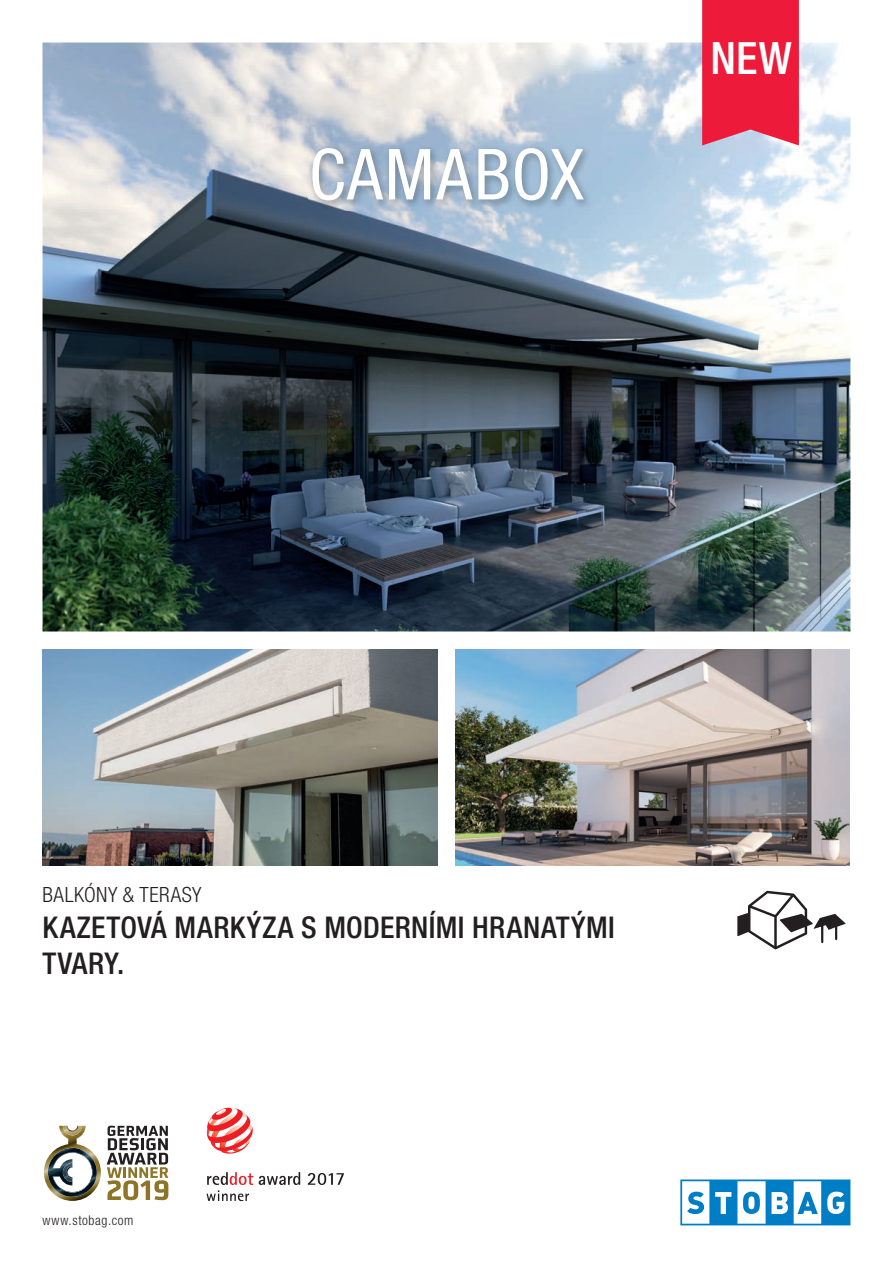
<style>
.page{position:relative;width:893px;height:1263px;background:#fff}
.page>*{position:absolute;margin:0;border:0;box-sizing:border-box;transform-origin:0 0}
.t1{font:condensed 70.5px "Helvetica Neue LT Pro";letter-spacing:.03em;color:#fff}
.t2{font:500 condensed 44.55px "Helvetica Neue LT Pro";color:#fff}
.t3{font:500 condensed 30px/36px "Helvetica Neue LT Pro";letter-spacing:.015em;color:#231f20}
.t4{font:300 condensed 21px "Helvetica Neue LT Pro";letter-spacing:.025em;color:#231f20}
.t5{font:300 condensed 13.5px "Helvetica Neue LT Pro";letter-spacing:.05em;color:#231f20}
</style>
<div class="page">
<svg style="left:680px;top:1179px;width:170px;height:46px"></svg>
<img style="left:43px;top:43px;width:807px;height:588px">
<img style="left:456px;top:649px;width:394px;height:216px">
<img style="left:43px;top:649px;width:395px;height:216px">
<img style="left:308px;top:144px;width:285px;height:66px">
<svg style="left:737px;top:891px;width:109px;height:58px"></svg>
<svg style="left:702px;top:0;width:97px;height:145px;background:#eb2443"></svg>
<svg style="left:259px;top:1172px;width:41px;height:13px"></svg>
<svg style="left:308px;top:1173px;width:36px;height:12px"></svg>
<svg style="left:207px;top:1108px;width:46px;height:45px"></svg>
<svg style="left:207px;top:1172px;width:46px;height:29px"></svg>
<img style="left:44px;top:1126px;width:57px;height:75px">
<img style="left:48px;top:1148px;width:49px;height:49px">
<img style="left:63px;top:1126px;width:19px;height:9px">
<svg style="left:66px;top:1126px;width:13px;height:6px"></svg>
<img style="left:53px;top:1152px;width:40px;height:40px">
<svg style="left:107px;top:1126px;width:61px;height:74px"></svg>
<h1 class="t1" style="left:309px;top:134px;width:276px">CAMABOX</h1>
<h2 class="t2" style="left:710px;top:32px;width:83px">NEW</h2>
<p class="t4" style="left:43px;top:882px;width:160px">BALKÓNY &amp; TERASY</p>
<p class="t3" style="left:43px;top:908px;width:574px">KAZETOVÁ MARKÝZA S MODERNÍMI HRANATÝMI<br>TVARY.</p>
<p class="t5" style="left:43px;top:1213px;width:92px">www.stobag.com</p>
</div>
